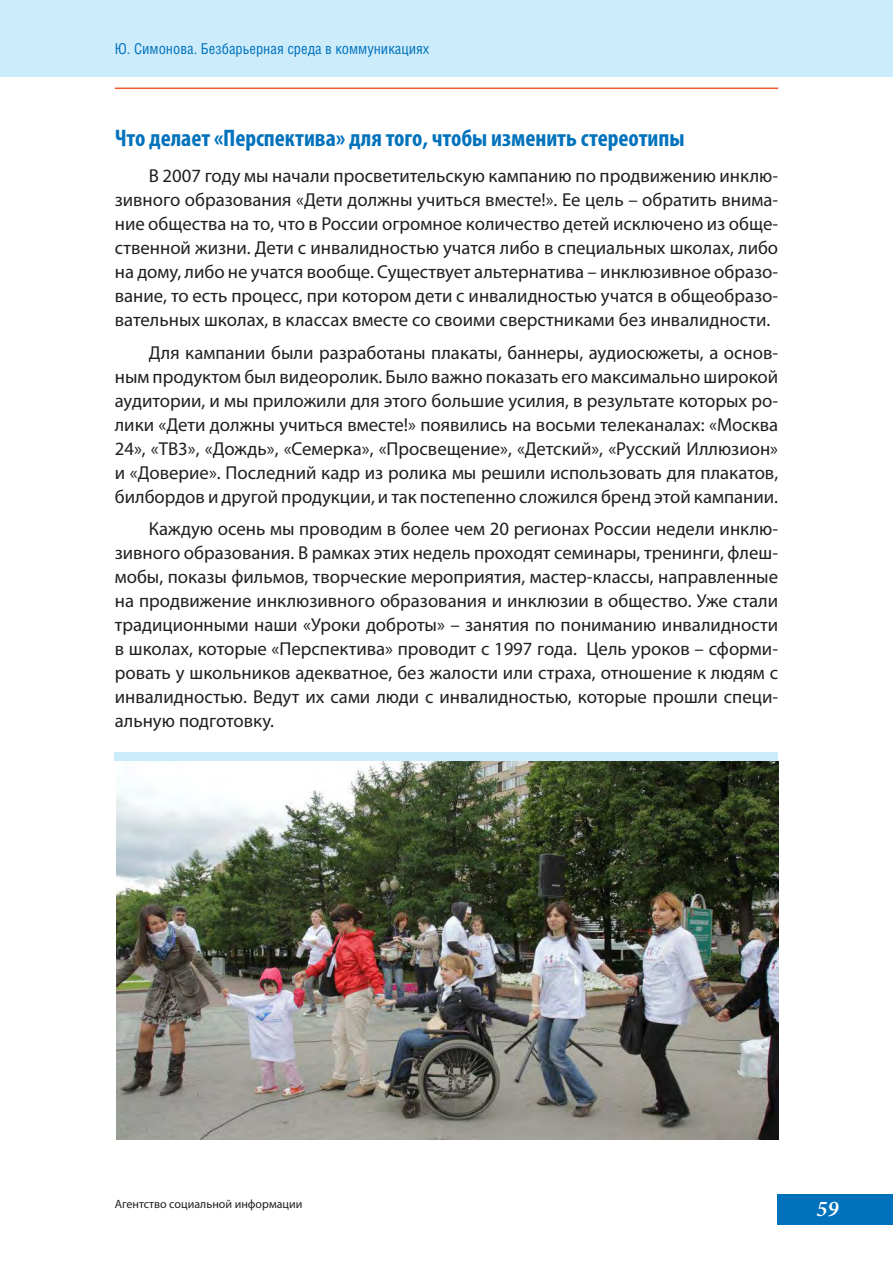
<style>
.page{position:relative;width:893px;height:1263px;background:#fff}
.page>*{position:absolute;margin:0;border:0;box-sizing:border-box;transform-origin:0 0}
.подзаголовок{font:700 condensed 24px "Myriad Pro";color:#0072bc}
.t1{font:italic 600 22.5px "Minion Pro";color:#fff}
.основной{font:18.75px/24px "Myriad Pro";color:#231f20;text-align:justify}
.автор_колонтитул{font:15px "Helios Cond";color:#0072bc}
.t2{font:12px "Myriad Pro";color:#231f20}
</style>
<div class="page">
<div style="left:0;top:0;width:893px;height:77px;background:#cdecfb"></div>
<hr style="left:115px;top:88px;width:663px;height:1px;background:#f15929">
<div style="left:778px;top:1194px;width:115px;height:30px;background:#0072bc"></div>
<img style="left:117px;top:761px;width:661px;height:379px">
<div style="left:115px;top:753px;width:663px;height:8px;background:#cdecfb"></div>
<p class="автор_колонтитул" style="left:115px;top:40px;width:316px">Ю. Симонова. Безбарьерная среда в коммуникациях</p>
<p class="подзаголовок" style="left:115px;top:123px;width:571px">Что делает «Перспектива» для того, чтобы изменить стереотипы</p>
<p class="основной" style="left:115px;top:164px;width:665px;text-indent:34px">В 2007 году мы начали просветительскую кампанию по продвижению инклю&shy;зивного образования «Дети должны учиться вместе!». Ее цель – обратить внима&shy;ние общества на то, что в России огромное количество детей исключено из обще&shy;ственной жизни. Дети с инвалидностью учатся либо в специальных школах, либо на дому, либо не учатся вообще. Существует альтернатива – инклюзивное образо&shy;вание, то есть процесс, при котором дети с инвалидностью учатся в общеобразо&shy;вательных школах, в классах вместе со своими сверстниками без инвалидности.</p>
<p class="основной" style="left:115px;top:340px;width:665px;text-indent:34px">Для кампании были разработаны плакаты, баннеры, аудиосюжеты, а основ&shy;ным продуктом был видеоролик. Было важно показать его максимально широкой аудитории, и мы приложили для этого большие усилия, в результате которых ро&shy;лики «Дети должны учиться вместе!» появились на восьми телеканалах: «Москва 24», «ТВ3», «Дождь», «Семерка», «Просвещение», «Детский», «Русский Иллюзион» и «Доверие». Последний кадр из ролика мы решили использовать для плакатов, билбордов и другой продукции, и так постепенно сложился бренд этой кампании.</p>
<p class="основной" style="left:115px;top:517px;width:665px;text-indent:34px">Каждую осень мы проводим в более чем 20 регионах России недели инклю&shy;зивного образования. В рамках этих недель проходят семинары, тренинги, флеш&shy;мобы, показы фильмов, творческие мероприятия, мастер-классы, направленные на продвижение инклюзивного образования и инклюзии в общество. Уже стали традиционными наши «Уроки доброты» – занятия по пониманию инвалидности в школах, которые «Перспектива» проводит с 1997 года. Цель уроков – сформи&shy;ровать у школьников адекватное, без жалости или страха, отношение к людям с инвалидностью. Ведут их сами люди с инвалидностью, которые прошли специ&shy;альную подготовку.</p>
<p class="t2" style="left:115px;top:1197px;width:189px">Агентство социальной информации</p>
<p class="t1" style="left:816px;top:1192px;width:24px">59</p>
</div>
